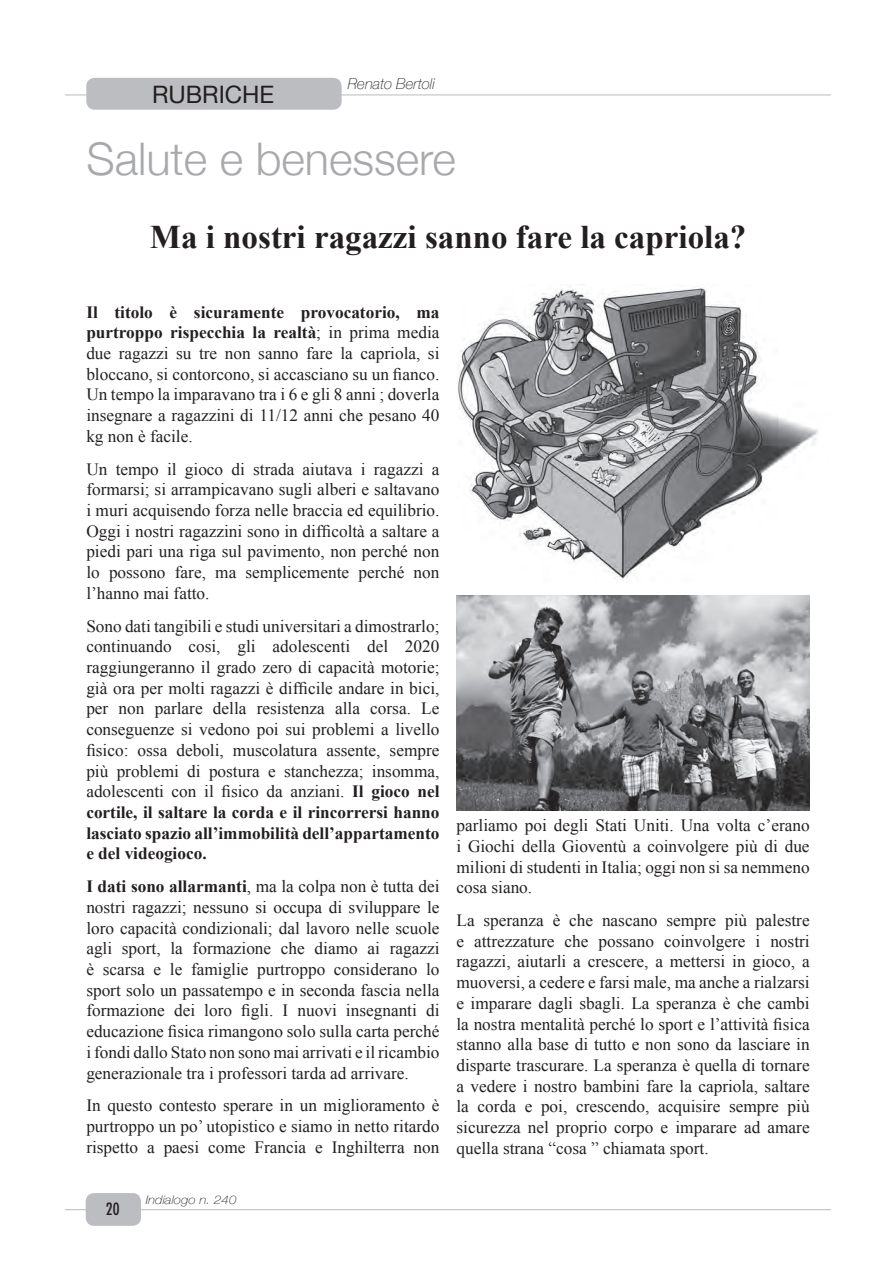
<style>
.page{position:relative;width:896px;height:1266px;background:#fff}
.page>*{position:absolute;margin:0;border:0;box-sizing:border-box;transform-origin:0 0}
.t1{font:300 45px "Helvetica Neue";color:#a8a9ad}
.t2{font:700 33px "Times New Roman";color:#231f20}
.t3{font:24px "Helvetica Neue";color:#231f20}
.t4{font:17.25px/20.7px "Times New Roman";color:#231f20;text-align:justify}
.t5{font:condensed 16.5px "Futura";color:#231f20}
.t6{font:italic 100 15px "Helvetica Neue";color:#231f20}
.t7{font:italic 100 11.85px "Helvetica Neue";color:#231f20;scale:1.14 1}
.s1{font-weight:700}
</style>
<div class="page">
<hr style="left:65px;top:1208px;width:765px;height:2px;background:#bcbdc0">
<div style="left:86px;top:1192px;width:55px;height:33px;background:#bcbdc0;border-radius:9px"></div>
<hr style="left:65px;top:94px;width:765px;height:1px;background:#bcbdc0">
<div style="left:86px;top:78px;width:255px;height:32px;background:#bcbdc0;border-radius:9px"></div>
<img style="left:456px;top:595px;width:353px;height:215px">
<img style="left:458px;top:284px;width:360px;height:297px">
<h3 class="t3" style="left:152px;top:77px;width:124px">RUBRICHE</h3>
<p class="t6" style="left:348px;top:72px;width:89px">Renato Bertoli</p>
<h1 class="t1" style="left:86px;top:122px;width:371px">Salute e benessere</h1>
<h2 class="t2" style="left:150px;top:214px;width:598px">Ma i nostri ragazzi sanno fare la capriola?</h2>
<p class="t4" style="left:86px;top:301px;width:354px"><span class="s1">Il titolo è sicuramente provocatorio, ma purtroppo rispecchia la realtà</span>; in prima media due ragazzi su tre non sanno fare la capriola, si bloccano, si contorcono, si accasciano su un fianco.<br>Un tempo la imparavano tra i 6 e gli 8 anni ; doverla insegnare a ragazzini di 11/12 anni che pesano 40 kg non è facile.</p>
<p class="t4" style="left:86px;top:458px;width:354px">Un tempo il gioco di strada aiutava i ragazzi a formarsi; si arrampicavano sugli alberi e saltavano i muri acquisendo forza nelle braccia ed equilibrio.<br>Oggi i nostri ragazzini sono in difficoltà a saltare a piedi pari una riga sul pavimento, non perché non lo possono fare, ma semplicemente perché non l’hanno mai fatto.</p>
<p class="t4" style="left:86px;top:615px;width:354px">Sono dati tangibili e studi universitari a dimostrarlo; continuando cosi, gli adolescenti del 2020 raggiungeranno il grado zero di capacità motorie; già ora per molti ragazzi è difficile andare in bici, per non parlare della resistenza alla corsa. Le conseguenze si vedono poi sui problemi a livello fisico: ossa deboli, muscolatura assente, sempre più problemi di postura e stanchezza; insomma, adolescenti con il fisico da anziani. <span class="s1">Il gioco nel cortile, il saltare la corda e il rincorrersi hanno lasciato spazio all’immobilità dell’appartamento e del videogioco.</span></p>
<p class="t4" style="left:86px;top:875px;width:354px"><span class="s1">I dati sono allarmanti</span>, ma la colpa non è tutta dei nostri ragazzi; nessuno si occupa di sviluppare le loro capacità condizionali; dal lavoro nelle scuole agli sport, la formazione che diamo ai ragazzi è scarsa e le famiglie purtroppo considerano lo sport solo un passatempo e in seconda fascia nella formazione dei loro figli. I nuovi insegnanti di educazione fisica rimangono solo sulla carta perché i fondi dallo Stato non sono mai arrivati e il ricambio generazionale tra i professori tarda ad arrivare.</p>
<p class="t4" style="left:86px;top:1094px;width:354px">In questo contesto sperare in un miglioramento è purtroppo un po’ utopistico e siamo in netto ritardo rispetto a paesi come Francia e Inghilterra non</p>
<p class="t5" style="left:106px;top:1198px;width:15px">20</p>
<p class="t7" style="left:146px;top:1190px;width:81px">Indialogo n. 240</p>
<p class="t4" style="left:456px;top:814px;width:354px">parliamo poi degli Stati Uniti. Una volta c’erano i Giochi della Gioventù a coinvolgere più di due milioni di studenti in Italia; oggi non si sa nemmeno cosa siano.</p>
<p class="t4" style="left:456px;top:909px;width:354px">La speranza è che nascano sempre più palestre e attrezzature che possano coinvolgere i nostri ragazzi, aiutarli a crescere, a mettersi in gioco, a muoversi, a cedere e farsi male, ma anche a rialzarsi e imparare dagli sbagli. La speranza è che cambi la nostra mentalità perché lo sport e l’attività fisica stanno alla base di tutto e non sono da lasciare in disparte trascurare. La speranza è quella di tornare a vedere i nostro bambini fare la capriola, saltare la corda e poi, crescendo, acquisire sempre più sicurezza nel proprio corpo e imparare ad amare quella strana “cosa ” chiamata sport.</p>
</div>
